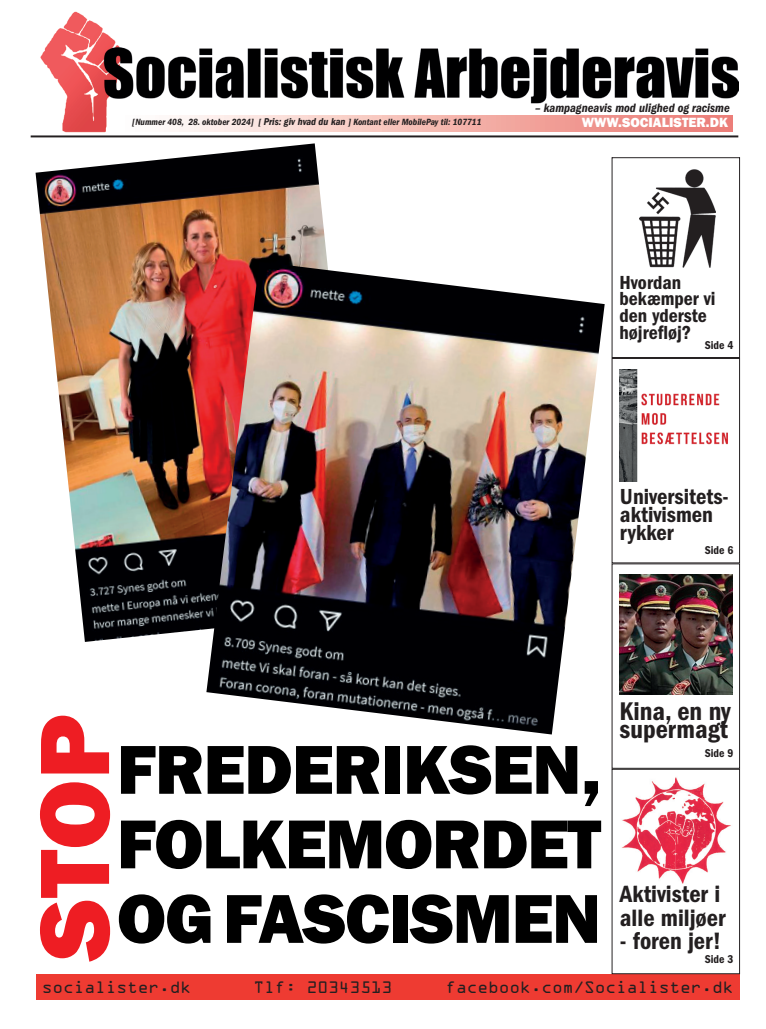
<style>
.page{position:relative;width:766px;height:1029px;background:#fff}
.page>*{position:absolute;margin:0;border:0;box-sizing:border-box;transform-origin:0 0}
.t1{font:800 102px "Franklin Gothic";color:#ee1d23}
.t2{font:800 71.6px/74.5px "Franklin Gothic";letter-spacing:-.02em;color:#000;text-align:justify}
.t3{font:600 condensed 26.5px "Franklin Gothic";color:#231f20}
.t4{font:600 condensed 24.5px/23.5px "Franklin Gothic";color:#231f20}
.t5{font:600 condensed 22.6px/17.7px "Franklin Gothic";color:#231f20}
.t6{font:600 condensed 19.6px/16.7px "Franklin Gothic";color:#231f20}
.t7{font:17.7px "OCRA Extended";color:#231f20}
.t8{font:800 13.7px "Franklin Gothic";color:#fff}
.t9{font:italic 600 condensed 12.6px "Franklin Gothic";color:#231f20}
.t10{font:600 condensed 11.8px "Franklin Gothic";color:#231f20}
.t11{font:italic 600 condensed 9.3px "Franklin Gothic";color:#231f20}
.s1{font-size:10.3px}
</style>
<div class="page">
<img style="left:40px;top:11px;width:698px;height:122px">
<hr style="left:31px;top:135px;width:707px;height:2px;background:#231f20">
<img style="left:117px;top:116px;width:615px;height:16px">
<div style="left:37px;top:974px;width:702px;height:26px;background:#ee3b32"></div>
<div style="left:611px;top:563px;width:128px;height:206px;border:1px solid #231f20"></div>
<svg style="left:611px;top:769px;width:128px;height:205px"></svg>
<svg style="left:611px;top:157px;width:128px;height:201px"></svg>
<img style="left:619px;top:575px;width:113px;height:120px">
<img style="left:619px;top:370px;width:109px;height:112px">
<img style="left:618px;top:774px;width:113px;height:112px">
<img style="left:619px;top:886px;width:101px;height:1px">
<img style="left:639px;top:168px;width:76px;height:101px">
<img style="left:36px;top:143px;width:292px;height:499px">
<img style="left:206px;top:262px;width:398px;height:473px">
<p class="t9" style="left:535px;top:101px;width:196px">– kampagneavis mod ulighed og racisme</p>
<p class="t11" style="left:132px;top:117px;width:350px">[Nummer 408, 28. oktober 2024] [ <span class="s1">Pris: giv hvad du kan</span> ] Kontant eller MobilePay til: 107711</p>
<p class="t8" style="left:581px;top:114px;width:148px">WWW.SOCIALISTER.DK</p>
<p class="t6" style="left:619px;top:274px;width:97px">Hvordan bekæmper vi den yderste højrefløj?</p>
<p class="t10" style="left:704px;top:338px;width:30px">Side 4</p>
<p class="t5" style="left:619px;top:488px;width:110px">Universitets&shy;aktivismen rykker</p>
<p class="t10" style="left:704px;top:543px;width:30px">Side 6</p>
<p class="t1" style="left:9px;top:961px;width:248px;rotate:-90deg">STOP</p>
<p class="t2" style="left:117px;top:732px;width:485px">FREDERIKSEN, FOLKEMORDET OG FASCISMEN</p>
<p class="t3" style="left:619px;top:696px;width:112px">Kina, en ny</p>
<p class="t3" style="left:619px;top:714px;width:110px">supermagt</p>
<p class="t10" style="left:704px;top:747px;width:30px">Side 9</p>
<p class="t4" style="left:619px;top:882px;width:107px">Aktivister i alle miljøer</p>
<p class="t4" style="left:619px;top:929px;width:103px">- foren jer!</p>
<p class="t10" style="left:704px;top:952px;width:30px">Side 3</p>
<p class="t7" style="left:42px;top:978px;width:151px">socialister.dk</p>
<p class="t7" style="left:253px;top:978px;width:140px">Tlf: 20343513</p>
<p class="t7" style="left:445px;top:978px;width:289px">facebook.com/Socialister.dk</p>
</div>
